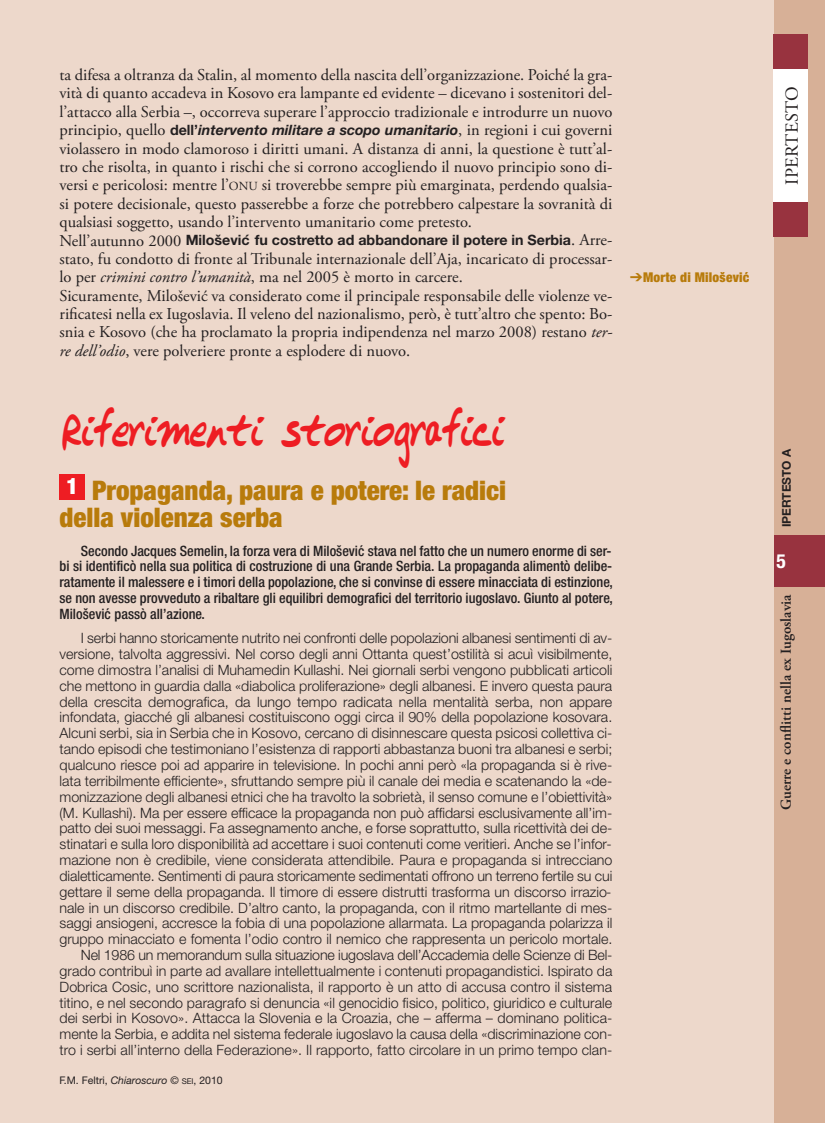
<style>
.page{position:relative;width:825px;height:1123px;background:#fff}
.page>*{position:absolute;margin:0;border:0;box-sizing:border-box;transform-origin:0 0}
.t1{font:48px "Ripley Script";letter-spacing:-.025em;color:#ee1d23;scale:.69 1}
.t2{font:900 condensed 27px/27.2px "Helvetica Neue";color:#b87b0b}
.t3{font:900 condensed 22.5px "Helvetica Neue";color:#fff}
.t4{font:700 condensed 19.5px "Helvetica Neue";color:#fff}
.t5{font:18.45px "Adobe Garamond Pro";letter-spacing:.015em;color:#231f20}
.t6{font:16.5px/18.5px "Adobe Garamond Pro";color:#231f20;text-align:justify}
.t7{font:600 15px "Adobe Garamond Pro";letter-spacing:.005em;color:#231f20}
.t8{font:300 14.25px/15.9px "Helvetica Neue";color:#231f20;text-align:right}
.t9{font:500 condensed 14.25px/15.9px "Helvetica Neue";color:#231f20;text-align:justify}
.t10{font:700 14.25px "Helvetica Neue";color:#231f20}
.t11{font:900 condensed 13.5px "Helvetica Neue";letter-spacing:.015em;color:#b87b0b}
.t12{font:700 12px "Helvetica Neue";color:#231f20}
.t13{font:10.5px "Helvetica Neue";color:#231f20}
.s1{font-family:"Helvetica Neue";font-weight:700;font-size:14.25px}
.s2{font-family:"Helvetica Neue";font-weight:700;font-style:italic;font-size:14.25px}
.s3{font-size:12.3px}
.s4{font-family:"Adobe Garamond Pro";font-weight:400;font-size:16.5px}
.s5{font-style:italic}
.s6{font-family:"MS Gothic";font-weight:400;font-stretch:normal}
.s7{font-size:7.8px}
</style>
<div class="page">
<div style="left:0;top:0;width:774px;height:1123px;background:#edd8cb"></div>
<div style="left:774px;top:0;width:51px;height:1123px;background:#d7b097"></div>
<div style="left:774px;top:68px;width:34px;height:134px;background:#fff"></div>
<div style="left:774px;top:34px;width:34px;height:34px;background:#98333f"></div>
<div style="left:774px;top:202px;width:34px;height:34px;background:#98333f"></div>
<div style="left:60px;top:474px;width:25px;height:26px;background:#ee1d23"></div>
<div style="left:774px;top:536px;width:51px;height:51px;background:#98333f"></div>
<p class="t6" style="left:60px;top:67px;width:554px">ta difesa a oltranza da stalin, al momento della nascita dell’organizzazione. Poiché la gra&shy;vità di quanto accadeva in Kosovo era lampante ed evidente – dicevano i sostenitori del&shy;l’attacco alla serbia –, occorreva superare l’approccio tradizionale e introdurre un nuovo principio, quello <span class="s1">dell’</span><span class="s2">intervento militare a scopo umanitario</span>, in regioni i cui governi violassero in modo clamoroso i diritti umani. A distanza di anni, la questione è tutt’al&shy;tro che risolta, in quanto i rischi che si corrono accogliendo il nuovo principio sono di&shy;versi e pericolosi: mentre l’<span class="s3">oNu</span> si troverebbe sempre più emarginata, perdendo qualsia&shy;si potere decisionale, questo passerebbe a forze che potrebbero calpestare la sovranità di qualsiasi soggetto, usando l’intervento umanitario come pretesto.</p>
<p class="t10" style="left:60px;top:235px;width:554px"><span class="s4">Nell’autunno 2000</span> Miloševic´ fu costretto ad abbandonare il potere in Serbia<span class="s4">. Arre-</span></p>
<p class="t6" style="left:60px;top:251px;width:554px;text-align:left">stato, fu condotto di fronte al Tribunale internazionale dell’Aja, incaricato di processar&shy;lo per <span class="s5">crimini contro l’umanità</span>, ma nel 2005 è morto in carcere.<br>sicuramente, Milošević va considerato come il principale responsabile delle violenze ve&shy;rificatesi nella ex Iugoslavia. Il veleno del nazionalismo, però, è tutt’altro che spento: Bo&shy;snia e Kosovo (che ha proclamato la propria indipendenza nel marzo 2008) restano <span class="s5">ter&shy;re dell’odio</span>, vere polveriere pronte a esplodere di nuovo.</p>
<p class="t11" style="left:629px;top:272px;width:121px"><span class="s6">➔</span>Morte di Miloševi´c</p>
<h1 class="t1" style="left:60px;top:413px;width:646px">Riferimenti storiografici</h1>
<h2 class="t2" style="left:60px;top:479px;width:448px;text-indent:33px">Propaganda, paura e potere: le radici della violenza serba</h2>
<p class="t9" style="left:60px;top:544px;width:555px;text-indent:21px">Secondo Jacques Semelin, la forza vera di Miloševic´ stava nel fatto che un numero enorme di ser&shy;bi si identificò nella sua politica di costruzione di una Grande Serbia. La propaganda alimentò delibe&shy;ratamente il malessere e i timori della popolazione, che si convinse di essere minacciata di estinzione, se non avesse provveduto a ribaltare gli equilibri demografici del territorio iugoslavo. Giunto al potere, Miloševic´ passò all’azione.</p>
<p class="t8" style="left:60px;top:631px;width:554px">I serbi hanno storicamente nutrito nei confronti delle popolazioni albanesi sentimenti di av&shy;versione, talvolta aggressivi. Nel corso degli anni Ottanta quest’ostilità si acuì visibilmente, come dimostra l’analisi di Muhamedin Kullashi. Nei giornali serbi vengono pubblicati articoli che mettono in guardia dalla «diabolica proliferazione» degli albanesi. E invero questa paura della crescita demografica, da lungo tempo radicata nella mentalità serba, non appare infondata, giacché gli albanesi costituiscono oggi circa il 90% della popolazione kosovara.<br>Alcuni serbi, sia in Serbia che in Kosovo, cercano di disinnescare questa psicosi collettiva ci&shy;tando episodi che testimoniano l’esistenza di rapporti abbastanza buoni tra albanesi e serbi; qualcuno riesce poi ad apparire in televisione. In pochi anni però «la propaganda si è rive&shy;lata terribilmente efficiente», sfruttando sempre più il canale dei media e scatenando la «de&shy;monizzazione degli albanesi etnici che ha travolto la sobrietà, il senso comune e l’obiettività» (M. Kullashi). Ma per essere efficace la propaganda non può affidarsi esclusivamente all’im&shy;patto dei suoi messaggi. Fa assegnamento anche, e forse soprattutto, sulla ricettività dei de&shy;stinatari e sulla loro disponibilità ad accettare i suoi contenuti come veritieri. Anche se l’infor&shy;mazione non è credibile, viene considerata attendibile. Paura e propaganda si intrecciano dialetticamente. Sentimenti di paura storicamente sedimentati offrono un terreno fertile su cui gettare il seme della propaganda. Il timore di essere distrutti trasforma un discorso irrazio&shy;nale in un discorso credibile. D’altro canto, la propaganda, con il ritmo martellante di mes&shy;saggi ansiogeni, accresce la fobia di una popolazione allarmata. La propaganda polarizza il gruppo minacciato e fomenta l’odio contro il nemico che rappresenta un pericolo mortale.<br>Nel 1986 un memorandum sulla situazione iugoslava dell’Accademia delle Scienze di Bel&shy;grado contribuì in parte ad avallare intellettualmente i contenuti propagandistici. Ispirato da Dobrica Cosic, uno scrittore nazionalista, il rapporto è un atto di accusa contro il sistema titino, e nel secondo paragrafo si denuncia «il genocidio fisico, politico, giuridico e culturale dei serbi in Kosovo». Attacca la Slovenia e la Croazia, che – afferma – dominano politica&shy;mente la Serbia, e addita nel sistema federale iugoslavo la causa della «discriminazione con&shy;tro i serbi all’interno della Federazione». Il rapporto, fatto circolare in un primo tempo clan-</p>
<h3 class="t3" style="left:66px;top:478px;width:13px">1</h3>
<p class="t13" style="left:60px;top:1076px;width:165px">F.M. Feltri, <span class="s5">Chiaroscuro</span> © <span class="s7">SEI</span>, 2010</p>
<p class="t5" style="left:785px;top:184px;width:99px;rotate:-90deg">IPErTEsTo</p>
<p class="t12" style="left:782px;top:527px;width:80px;rotate:-90deg">IPERTESTO A</p>
<h3 class="t4" style="left:776px;top:554px;width:11px">5</h3>
<p class="t7" style="left:780px;top:810px;width:218px;rotate:-90deg">Guerre e conflitti nella ex Iugoslavia</p>
</div>
